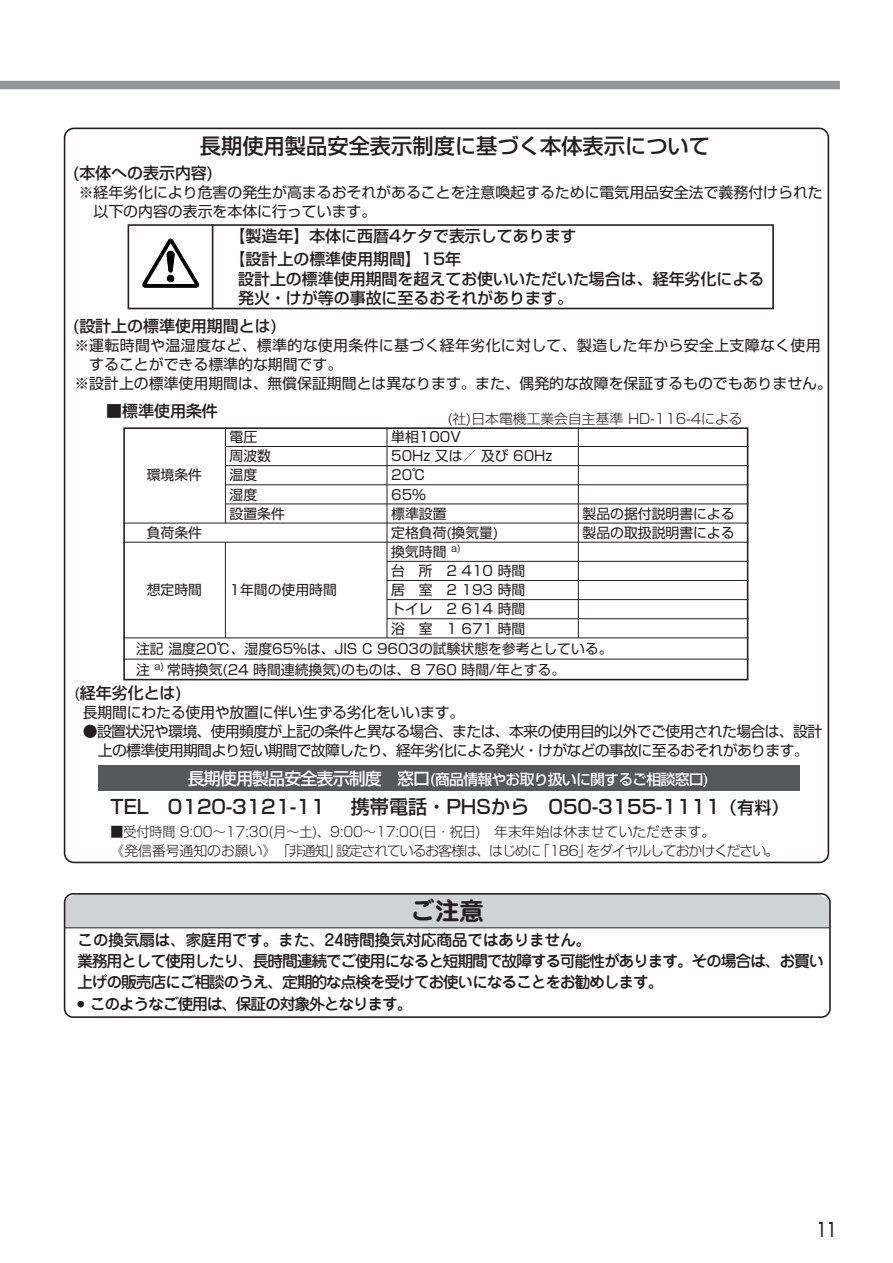
<style>
.page{position:relative;width:893px;height:1263px;background:#fff}
.page>*{position:absolute;margin:0;border:0;box-sizing:border-box;transform-origin:0 0}
.t1{font:24.45px "Jun 501 Pro Bold 90 pv RKSJ H";color:#231f20}
.t2{font:500 21.3px "Shin Go Pro";color:#231f20}
.t3{font:500 19.2px "Shin Go Pro";color:#231f20}
.t4{font:500 19.2px "Shin Go Pro";color:#231f20;scale:.7 1}
.t5{font:15.9px/21.3px "Jun 34 Pro Medium 90 pv RKSJ H";letter-spacing:-.085em;color:#231f20}
.t6{font:500 15.9px/23.4px "Shin Go Pro";color:#231f20}
.t7{font:14.85px/19.2px "Shin Go Pro";color:#231f20}
.t8{font:14.85px/19.2px "Shin Go Pro";letter-spacing:-.045em;color:#231f20;text-align:center}
.t9{font:14.85px "Shin Go Pro";letter-spacing:.025em;color:#231f20}
.t10{font:500 14.85px "Shin Go Pro";letter-spacing:-.055em;color:#fff}
.t11{font:13.8px/19.2px "Shin Go Pro";color:#231f20}
.t12{font:300 13.8px/19.2px "Shin Go Pro";color:#231f20;scale:.94 1}
.t13{font:300 13.8px "Shin Go Pro";color:#231f20}
.s1{font-weight:400;font-size:14.85px}
.s2{font-size:16.95px}
</style>
<div class="page">
<div style="left:0;top:81px;width:840px;height:8px;background:#939598"></div>
<div style="left:65px;top:894px;width:763px;height:33px;background:#d1d2d4"></div>
<div style="left:64px;top:893px;width:767px;height:125px;border:2px solid #231f20;border-radius:9px"></div>
<hr style="left:65px;top:927px;width:765px;height:1px;background:#231f20">
<svg style="left:64px;top:128px;width:765px;height:735px"></svg>
<div style="left:128px;top:224px;width:646px;height:85px;border:2px solid #231f20"></div>
<svg style="left:142px;top:238px;width:58px;height:50px"></svg>
<hr style="left:212px;top:224px;width:1px;height:85px;background:#231f20">
<div style="left:123px;top:427px;width:625px;height:253px;border:2px solid #231f20"></div>
<hr style="left:225px;top:427px;width:1px;height:96px;background:#231f20">
<hr style="left:225px;top:542px;width:1px;height:96px;background:#231f20">
<hr style="left:387px;top:427px;width:1px;height:211px;background:#231f20">
<hr style="left:578px;top:427px;width:1px;height:211px;background:#231f20">
<hr style="left:225px;top:446px;width:523px;height:1px;background:#231f20">
<hr style="left:225px;top:465px;width:523px;height:1px;background:#231f20">
<hr style="left:225px;top:484px;width:523px;height:1px;background:#231f20">
<hr style="left:225px;top:503px;width:523px;height:1px;background:#231f20">
<hr style="left:123px;top:523px;width:625px;height:1px;background:#231f20">
<hr style="left:123px;top:542px;width:625px;height:1px;background:#231f20">
<hr style="left:387px;top:561px;width:361px;height:1px;background:#231f20">
<hr style="left:387px;top:580px;width:361px;height:1px;background:#231f20">
<hr style="left:387px;top:599px;width:361px;height:1px;background:#231f20">
<hr style="left:387px;top:618px;width:361px;height:1px;background:#231f20">
<hr style="left:123px;top:659px;width:625px;height:1px;background:#231f20">
<hr style="left:123px;top:637px;width:625px;height:1px;background:#231f20">
<div style="left:98px;top:765px;width:701px;height:26px;background:#57585a"></div>
<h2 class="t2" style="left:200px;top:138px;width:512px">長期使用製品安全表示制度に基づく本体表示について</h2>
<p class="t6" style="left:72px;top:163px;width:143px">(本体への表示内容)</p>
<p class="t7" style="left:94px;top:185px;width:731px;text-indent:-15px">※経年劣化により危害の発生が高まるおそれがあることを注意喚起するために電気用品安全法で義務付けられた以下の内容の表示を本体に行っています。</p>
<p class="t6" style="left:230px;top:226px;width:348px">【製造年】本体に西暦4ケタで表示してあります【設計上の標準使用期間】15年</p>
<p class="t6" style="left:238px;top:271px;width:528px;line-height:19.2px">設計上の標準使用期間を超えてお使いいただいた場合は、経年劣化による発火・けが等の事故に至るおそれがあります。</p>
<p class="t6" style="left:72px;top:316px;width:207px">(設計上の標準使用期間とは)</p>
<p class="t9" style="left:74px;top:340px;width:748px">※運転時間や温湿度など、標準的な使用条件に基づく経年劣化に対して、製造した年から安全上支障なく使用</p>
<p class="t7" style="left:89px;top:357px;width:254px">することができる標準的な期間です。</p>
<p class="t7" style="left:74px;top:376px;width:759px">※設計上の標準使用期間は、無償保証期間とは異なります。また、偶発的な故障を保証するものでもありません。</p>
<p class="t6" style="left:106px;top:401px;width:113px">■標準使用条件</p>
<p class="t13" style="left:447px;top:413px;width:297px">(社)日本電機工業会自主基準 HD-116-4による</p>
<p class="t11" style="left:147px;top:467px;width:57px">環境条件</p>
<p class="t11" style="left:230px;top:429px;width:57px">電圧<br>周波数温度<br>湿度<br>設置条件</p>
<p class="t11" style="left:391px;top:429px;width:163px">単相100V<br>50Hz 又は／ 及び 60Hz<br>20℃<br>65％<br>標準設置</p>
<p class="t11" style="left:147px;top:525px;width:57px">負荷条件</p>
<p class="t11" style="left:391px;top:525px;width:108px">定格負荷(換気量)</p>
<p class="t11" style="left:147px;top:582px;width:57px">想定時間</p>
<p class="t11" style="left:230px;top:582px;width:109px">1年間の使用時間</p>
<p class="t11" style="left:391px;top:544px;width:136px">換気時間 <sup>a)<br></sup>台　所　2 410 時間居　室　2 193 時間トイレ　2 614 時間浴　室　1 671 時間</p>
<p class="t11" style="left:583px;top:506px;width:154px">製品の据付説明書による製品の取扱説明書による</p>
<p class="t11" style="left:136px;top:640px;width:478px;line-height:21.3px">注記 温度20℃、湿度65％は、JIS C 9603の試験状態を参考としている。注 <sup>a)</sup> 常時換気(24 時間連続換気)のものは、8 760 時間/年とする。</p>
<p class="t6" style="left:74px;top:683px;width:110px"><span class="s1">(</span>経年劣化とは)</p>
<p class="t7" style="left:83px;top:705px;width:383px">長期間にわたる使用や放置に伴い生ずる劣化をいいます。</p>
<p class="t8" style="left:83px;top:724px;width:741px">●設置状況や環境、使用頻度が上記の条件と異なる場合、または、本来の使用目的以外でご使用された場合は、設計上の標準使用期間より短い期間で故障したり、経年劣化による発火・けがなどの事故に至るおそれがあります。</p>
<p class="t10" style="left:188px;top:773px;width:523px"><span class="s2">長期使用製品安全表示制度　窓口</span>(商品情報やお取り扱いに関するご相談窓口)</p>
<h3 class="t3" style="left:111px;top:799px;width:216px">TEL 0120-3121-11</h3>
<h3 class="t3" style="left:351px;top:799px;width:439px">携帯電話・PHSから　050-3155-1111<span class="s2">（有料）</span></h3>
<p class="t12" style="left:111px;top:824px;width:713px">■受付時間 9:00～17:30(月～土)、9:00～17:00(日・祝日)　年末年始は休ませていただきます。<br>《発信番号通知のお願い》「非通知」設定されているお客様は、はじめに「186」をダイヤルしておかけください。</p>
<h1 class="t1" style="left:411px;top:901px;width:75px">ご注意</h1>
<p class="t5" style="left:77px;top:931px;width:749px">この換気扇は、家庭用です。また、24時間換気対応商品ではありません。<br>業務用として使用したり、長時間連続でご使用になると短期間で故障する可能性があります。その場合は、お買い上げの販売店にご相談のうえ、定期的な点検を受けてお使いになることをお勧めします。</p>
<p class="t5" style="left:77px;top:995px;width:337px"><sup>●</sup> このようなご使用は、保証の対象外となります。</p>
<h3 class="t4" style="left:816px;top:1223px;width:31px">11</h3>
</div>
